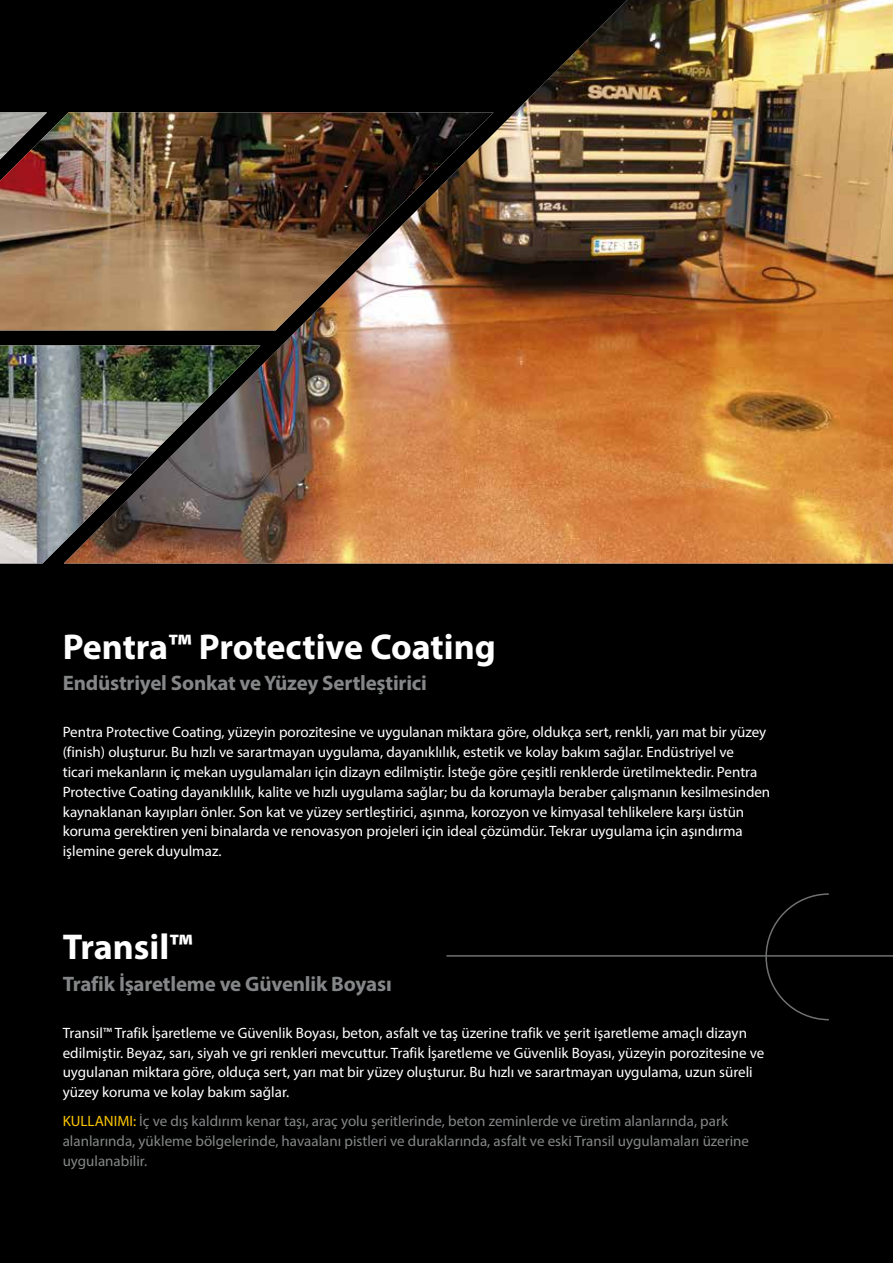
<style>
.page{position:relative;width:893px;height:1263px;background:#000}
.page>*{position:absolute;margin:0;border:0;box-sizing:border-box;transform-origin:0 0}
.t1{font:700 36px "Myriad Pro";color:#fff}
.t2{font:700 21px "Myriad Pro";letter-spacing:-.01em;color:#848687}
.t3{font:15px/20px "Myriad Pro";color:#fff}
.t4{font:15px/20px "Myriad Pro";color:#848687}
.s1{color:#fdc600}
</style>
<div class="page">
<img style="left:0;top:112px;width:64px;height:218px">
<img style="left:0;top:345px;width:64px;height:218px">
<img style="left:64px;top:0;width:829px;height:563px">
<hr style="left:446px;top:955px;width:447px;height:2px;background:#707172">
<svg style="left:765px;top:893px;width:65px;height:128px"></svg>
<h1 class="t1" style="left:63px;top:623px;width:435px">Pentra™ Protective Coating</h1>
<h2 class="t2" style="left:63px;top:669px;width:366px">Endüstriyel Sonkat ve Yüzey Sertleştirici</h2>
<p class="t3" style="left:63px;top:721px;width:709px">Pentra Protective Coating, yüzeyin porozitesine ve uygulanan miktara göre, oldukça sert, renkli, yarı mat bir yüzey (finish) oluşturur. Bu hızlı ve sarartmayan uygulama, dayanıklılık, estetik ve kolay bakım sağlar. Endüstriyel ve<br>ticari mekanların iç mekan uygulamaları için dizayn edilmiştir. İsteğe göre çeşitli renklerde üretilmektedir. Pentra Protective Coating dayanıklılık, kalite ve hızlı uygulama sağlar; bu da korumayla beraber çalışmanın kesilmesinden kaynaklanan kayıpları önler. Son kat ve yüzey sertleştirici, aşınma, korozyon ve kimyasal tehlikelere karşı üstün koruma gerektiren yeni binalarda ve renovasyon projeleri için ideal çözümdür. Tekrar uygulama için aşındırma işlemine gerek duyulmaz.</p>
<h1 class="t1" style="left:63px;top:924px;width:131px">Transil™</h1>
<h2 class="t2" style="left:63px;top:970px;width:331px">Trafik İşaretleme ve Güvenlik Boyası</h2>
<p class="t3" style="left:63px;top:1022px;width:703px">Transil™ Trafik İşaretleme ve Güvenlik Boyası, beton, asfalt ve taş üzerine trafik ve şerit işaretleme amaçlı dizayn edilmiştir. Beyaz, sarı, siyah ve gri renkleri mevcuttur. Trafik İşaretleme ve Güvenlik Boyası, yüzeyin porozitesine ve uygulanan miktara göre, olduça sert, yarı mat bir yüzey oluşturur. Bu hızlı ve sarartmayan uygulama, uzun süreli yüzey koruma ve kolay bakım sağlar.</p>
<p class="t4" style="left:63px;top:1110px;width:688px"><span class="s1">KULLANIMI:</span> İç ve dış kaldırım kenar taşı, araç yolu şeritlerinde, beton zeminlerde ve üretim alanlarında, park alanlarında, yükleme bölgelerinde, havaalanı pistleri ve duraklarında, asfalt ve eski Transil uygulamaları üzerine uygulanabilir.</p>
</div>
